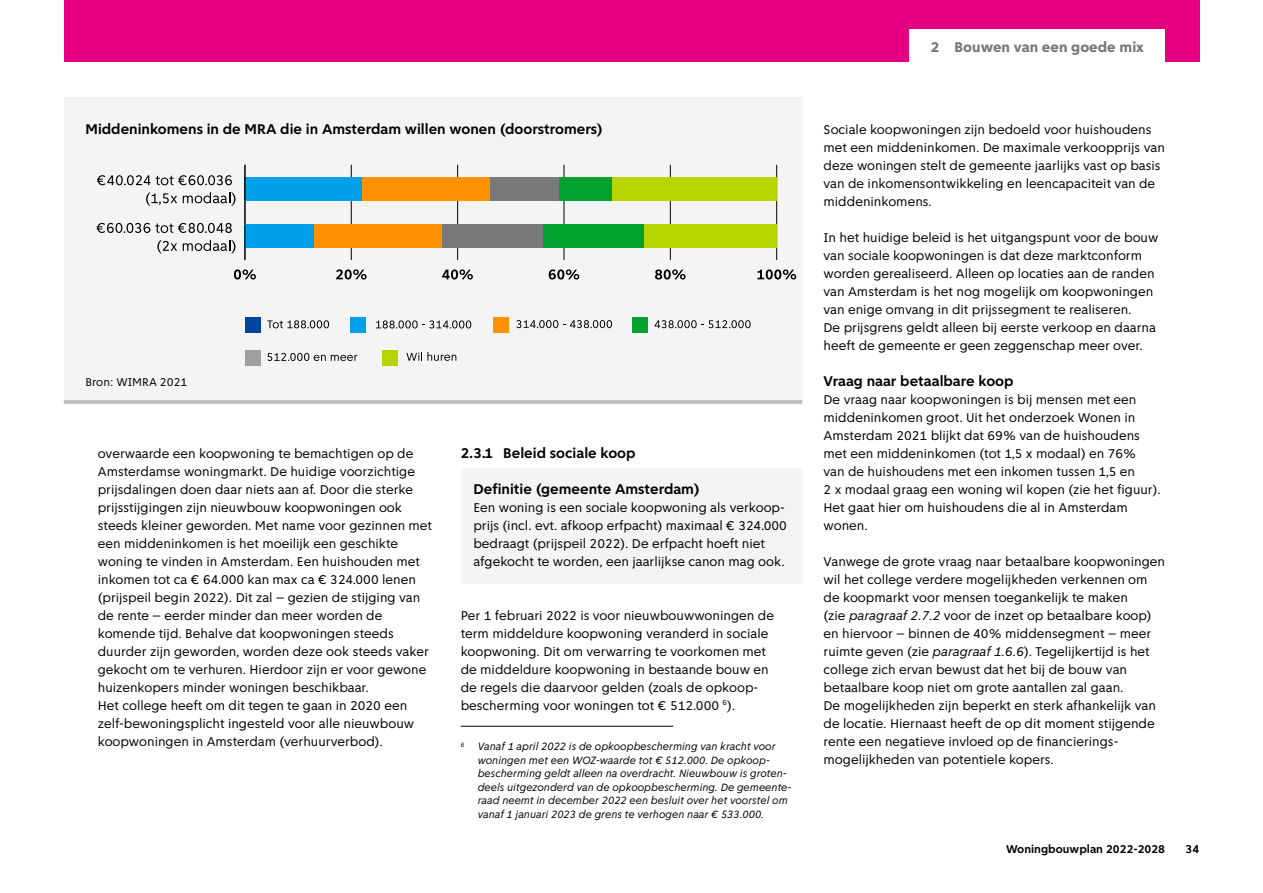
<style>
.page{position:relative;width:1263px;height:893px;background:#fff}
.page>*{position:absolute;margin:0;border:0;box-sizing:border-box;transform-origin:0 0}
.A_Titel_grafiek_tabe{font:700 15px "Amsterdam Sans";color:#000}
.H3_Kaderkop{font:700 15px "Amsterdam Sans";color:#000}
.H3_Tussenkopje_zwart{font:700 15px "Amsterdam Sans";color:#000}
.H3_Tussenkopje_subpa{font:700 15px "Amsterdam Sans";color:#000}
.t1{font:800 15px "Amsterdam Sans";color:#787878}
.P_Brood{font:13.5px/18px "Amsterdam Sans";color:#000}
.P_Kader_brood{font:13.5px/18px "Amsterdam Sans";color:#000}
.t2{font:700 12px "Amsterdam Sans";color:#000}
.P_Bron{font:12px "Amsterdam Sans";color:#000}
.A_Voetnoot{font:italic 11.25px/13.5px "Amsterdam Sans";color:#000}
.s1{font-style:italic}
</style>
<div class="page">
<div style="left:64px;top:0;width:1135px;height:62px;background:#e50082"></div>
<div style="left:910px;top:30px;width:255px;height:50px;background:#fff"></div>
<div style="left:64px;top:98px;width:738px;height:306px;background:#f4f4f4"></div>
<hr style="left:64px;top:400px;width:738px;height:4px;background:#bebebe">
<div style="left:461px;top:468px;width:341px;height:30px;background:#f4f4f4"></div>
<div style="left:461px;top:493px;width:341px;height:91px;background:#f4f4f4"></div>
<hr style="left:461px;top:726px;width:212px;height:1px;background:#000">
<svg style="left:234px;top:269px;width:22px;height:11px"></svg>
<svg style="left:336px;top:269px;width:31px;height:11px"></svg>
<svg style="left:442px;top:269px;width:31px;height:11px"></svg>
<svg style="left:549px;top:269px;width:30px;height:11px"></svg>
<svg style="left:655px;top:269px;width:31px;height:11px"></svg>
<svg style="left:757px;top:269px;width:39px;height:11px"></svg>
<hr style="left:351px;top:165px;width:1px;height:95px;background:#000">
<hr style="left:457px;top:165px;width:1px;height:95px;background:#000">
<hr style="left:564px;top:165px;width:1px;height:95px;background:#000">
<hr style="left:670px;top:165px;width:1px;height:95px;background:#000">
<hr style="left:776px;top:165px;width:1px;height:95px;background:#000">
<hr style="left:245px;top:165px;width:1px;height:95px;background:#000">
<div style="left:382px;top:350px;width:16px;height:15px;background:#b7d300"></div>
<div style="left:612px;top:177px;width:165px;height:23px;background:#b7d300"></div>
<div style="left:644px;top:225px;width:133px;height:23px;background:#b7d300"></div>
<div style="left:245px;top:351px;width:16px;height:15px;background:#9f9f9f"></div>
<div style="left:559px;top:177px;width:53px;height:23px;background:#00a12e"></div>
<div style="left:543px;top:225px;width:101px;height:23px;background:#00a12e"></div>
<div style="left:632px;top:317px;width:16px;height:15px;background:#00a12e"></div>
<div style="left:489px;top:177px;width:70px;height:23px;background:#797979"></div>
<div style="left:442px;top:225px;width:101px;height:23px;background:#797979"></div>
<div style="left:493px;top:317px;width:16px;height:15px;background:#ff9200"></div>
<div style="left:362px;top:177px;width:127px;height:23px;background:#ff9200"></div>
<div style="left:314px;top:225px;width:128px;height:23px;background:#ff9200"></div>
<div style="left:350px;top:317px;width:16px;height:15px;background:#009fe9"></div>
<div style="left:245px;top:177px;width:117px;height:23px;background:#009fe9"></div>
<div style="left:245px;top:225px;width:69px;height:23px;background:#009fe9"></div>
<div style="left:245px;top:317px;width:16px;height:15px;background:#00449d"></div>
<svg style="left:245px;top:177px;width:1px;height:23px"></svg>
<svg style="left:245px;top:225px;width:1px;height:23px"></svg>
<svg style="left:406px;top:352px;width:50px;height:9px"></svg>
<svg style="left:267px;top:353px;width:90px;height:8px"></svg>
<svg style="left:654px;top:320px;width:97px;height:8px"></svg>
<svg style="left:516px;top:320px;width:96px;height:8px"></svg>
<svg style="left:376px;top:320px;width:95px;height:8px"></svg>
<svg style="left:267px;top:320px;width:62px;height:8px"></svg>
<svg style="left:97px;top:223px;width:135px;height:10px"></svg>
<svg style="left:157px;top:240px;width:20px;height:14px"></svg>
<svg style="left:183px;top:240px;width:52px;height:14px"></svg>
<svg style="left:97px;top:175px;width:135px;height:10px"></svg>
<svg style="left:146px;top:192px;width:31px;height:14px"></svg>
<svg style="left:183px;top:192px;width:52px;height:14px"></svg>
<p class="A_Titel_grafiek_tabe" style="left:86px;top:120px;width:519px">Middeninkomens in de MRA die in Amsterdam willen wonen (doorstromers)</p>
<p class="P_Bron" style="left:86px;top:375px;width:103px">Bron: WIMRA 2021</p>
<p class="P_Brood" style="left:98px;top:444px;width:336px">overwaarde een koopwoning te bemachtigen op de Amsterdamse woningmarkt. De huidige voorzichtige prijsdalingen doen daar niets aan af. Door die sterke prijsstijgingen zijn nieuwbouw koopwoningen ook steeds kleiner geworden. Met name voor gezinnen met een middeninkomen is het moeilijk een geschikte woning te vinden in Amsterdam. Een huishouden met inkomen tot ca € 64.000 kan max ca € 324.000 lenen (prijspeil begin 2022). Dit zal – gezien de stijging van de rente – eerder minder dan meer worden de komende tijd. Behalve dat koopwoningen steeds duurder zijn geworden, worden deze ook steeds vaker gekocht om te verhuren. Hierdoor zijn er voor gewone huizenkopers minder woningen beschikbaar.<br>Het college heeft om dit tegen te gaan in 2020 een zelf--bewoningsplicht ingesteld voor alle nieuwbouw koopwoningen in Amsterdam (verhuurverbod).</p>
<h3 class="H3_Tussenkopje_subpa" style="left:461px;top:444px;width:176px">2.3.1 Beleid sociale koop</h3>
<h3 class="H3_Kaderkop" style="left:473px;top:480px;width:228px">Definitie (gemeente Amsterdam)</h3>
<p class="P_Kader_brood" style="left:473px;top:498px;width:315px">Een woning is een sociale koopwoning als verkoop&shy;prijs (incl. evt. afkoop erfpacht) maximaal € 324.000 bedraagt (prijspeil 2022). De erfpacht hoeft niet afgekocht te worden, een jaarlijkse canon mag ook.</p>
<p class="P_Brood" style="left:461px;top:606px;width:315px">Per 1 februari 2022 is voor nieuwbouwwoningen de term middeldure koopwoning veranderd in sociale koopwoning. Dit om verwarring te voorkomen met de middeldure koopwoning in bestaande bouw en de regels die daarvoor gelden (zoals de opkoop&shy;bescherming voor woningen tot € 512.000 <sup>6</sup>).</p>
<p class="A_Voetnoot" style="left:478px;top:740px;width:314px;text-indent:-17px"><sup>6</sup> Vanaf 1 april 2022 is de opkoopbescherming van kracht voor woningen met een WOZ-waarde tot € 512.000. De opkoop&shy;bescherming geldt alleen na overdracht. Nieuwbouw is groten&shy;deels uitgezonderd van de opkoopbescherming. De gemeente&shy;raad neemt in december 2022 een besluit over het voorstel om vanaf 1 januari 2023 de grens te verhogen naar € 533.000.</p>
<p class="t1" style="left:931px;top:38px;width:214px">2 Bouwen van een goede mix</p>
<p class="P_Brood" style="left:823px;top:120px;width:343px">Sociale koopwoningen zijn bedoeld voor huishoudens met een middeninkomen. De maximale verkoopprijs van deze woningen stelt de gemeente jaarlijks vast op basis van de inkomensontwikkeling en leencapaciteit van de middeninkomens.</p>
<p class="P_Brood" style="left:823px;top:228px;width:336px">In het huidige beleid is het uitgangspunt voor de bouw van sociale koopwoningen is dat deze marktconform worden gerealiseerd. Alleen op locaties aan de randen van Amsterdam is het nog mogelijk om koopwoningen van enige omvang in dit prijssegment te realiseren.<br>De prijsgrens geldt alleen bij eerste verkoop en daarna heeft de gemeente er geen zeggenschap meer over.</p>
<h3 class="H3_Tussenkopje_zwart" style="left:823px;top:372px;width:192px">Vraag naar betaalbare koop</h3>
<p class="P_Brood" style="left:823px;top:390px;width:339px">De vraag naar koopwoningen is bij mensen met een middeninkomen groot. Uit het onderzoek Wonen in Amsterdam 2021 blijkt dat 69% van de huishoudens met een middeninkomen (tot 1,5 x modaal) en 76%<br>van de huishoudens met een inkomen tussen 1,5 en<br>2 x modaal graag een woning wil kopen (zie het figuur).<br>Het gaat hier om huishoudens die al in Amsterdam wonen.</p>
<p class="P_Brood" style="left:823px;top:552px;width:343px">Vanwege de grote vraag naar betaalbare koopwoningen wil het college verdere mogelijkheden verkennen om de koopmarkt voor mensen toegankelijk te maken<br>(zie <span class="s1">paragraaf 2.7.2</span> voor de inzet op betaalbare koop) en hiervoor – binnen de 40% middensegment – meer ruimte geven (zie <span class="s1">paragraaf 1.6.6</span>). Tegelijkertijd is het college zich ervan bewust dat het bij de bouw van betaalbare koop niet om grote aantallen zal gaan.<br>De mogelijkheden zijn beperkt en sterk afhankelijk van de locatie. Hiernaast heeft de op dit moment stijgende rente een negatieve invloed op de financierings&shy;mogelijkheden van potentiele kopers.</p>
<p class="t2" style="left:1006px;top:842px;width:161px">Woningbouwplan 2022-2028</p>
<p class="P_Bron" style="left:1185px;top:842px;width:15px">34</p>
</div>
